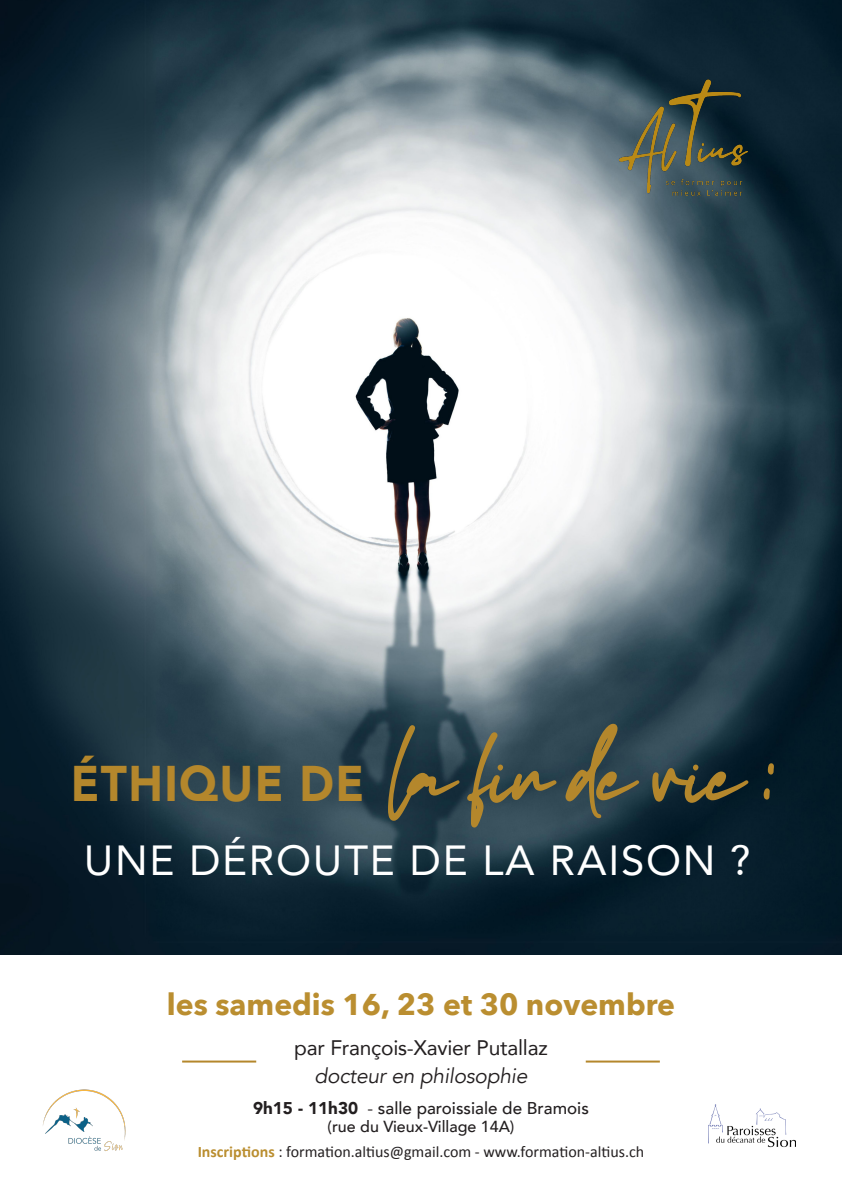
<style>
.page{position:relative;width:842px;height:1191px;background:#fff}
.page>*{position:absolute;margin:0;border:0;box-sizing:border-box;transform-origin:0 0}
.t1{font:61px "Maradona Signature";letter-spacing:-.05em;color:#b4872c}
.t2{font:900 50px "Avenir";letter-spacing:.03em;color:#b4872c;scale:.91 1}
.t3{font:42px "Avenir";letter-spacing:.04em;color:#fff}
.t4{font:700 30px "Avenir Next";color:#ba8e30}
.t5{font:21px "Avenir";letter-spacing:-.01em;color:#231f20}
.t6{font:italic 21px "Avenir";letter-spacing:-.01em;color:#231f20}
.t7{font:500 17px "Avenir";color:#231f20}
.t8{font:16px "Calibri";color:#231f20}
.t9{font:500 16px "Avenir";color:#231f20}
.s1{font-weight:900}
.s2{font-weight:400}
.s3{font-weight:700;color:#ba8e30}
</style>
<div class="page">
<img style="left:0;top:0;width:842px;height:955px">
<img style="left:43px;top:1089px;width:83px;height:62px">
<hr style="left:586px;top:1060px;width:74px;height:2px;background:#b4872c">
<hr style="left:182px;top:1060px;width:74px;height:2px;background:#b4872c">
<img style="left:708px;top:1104px;width:88px;height:44px">
<img style="left:619px;top:71px;width:128px;height:139px">
<p class="t2" style="left:71px;top:741px;width:324px">ÉTHIQUE DE</p>
<p class="t1" style="left:391px;top:743px;width:385px">la fin de vie :</p>
<p class="t3" style="left:84px;top:826px;width:668px">UNE DÉROUTE DE LA RAISON ?</p>
<p class="t4" style="left:167px;top:978px;width:509px">les samedis 16, 23 et 30 novembre</p>
<p class="t5" style="left:294px;top:1031px;width:255px">par François-Xavier Putallaz</p>
<p class="t6" style="left:314px;top:1063px;width:214px">docteur en philosophie</p>
<p class="t7" style="left:253px;top:1093px;width:337px"><span class="s1">9h15 - 11h30</span> <span class="s2">-</span> salle paroissiale de Bramois</p>
<p class="t9" style="left:328px;top:1113px;width:188px">(rue du Vieux-Village 14A)</p>
<p class="t8" style="left:198px;top:1140px;width:448px"><span class="s3">Inscriptions</span> : formation.altius@gmail.com - www.formation-altius.ch</p>
</div>
